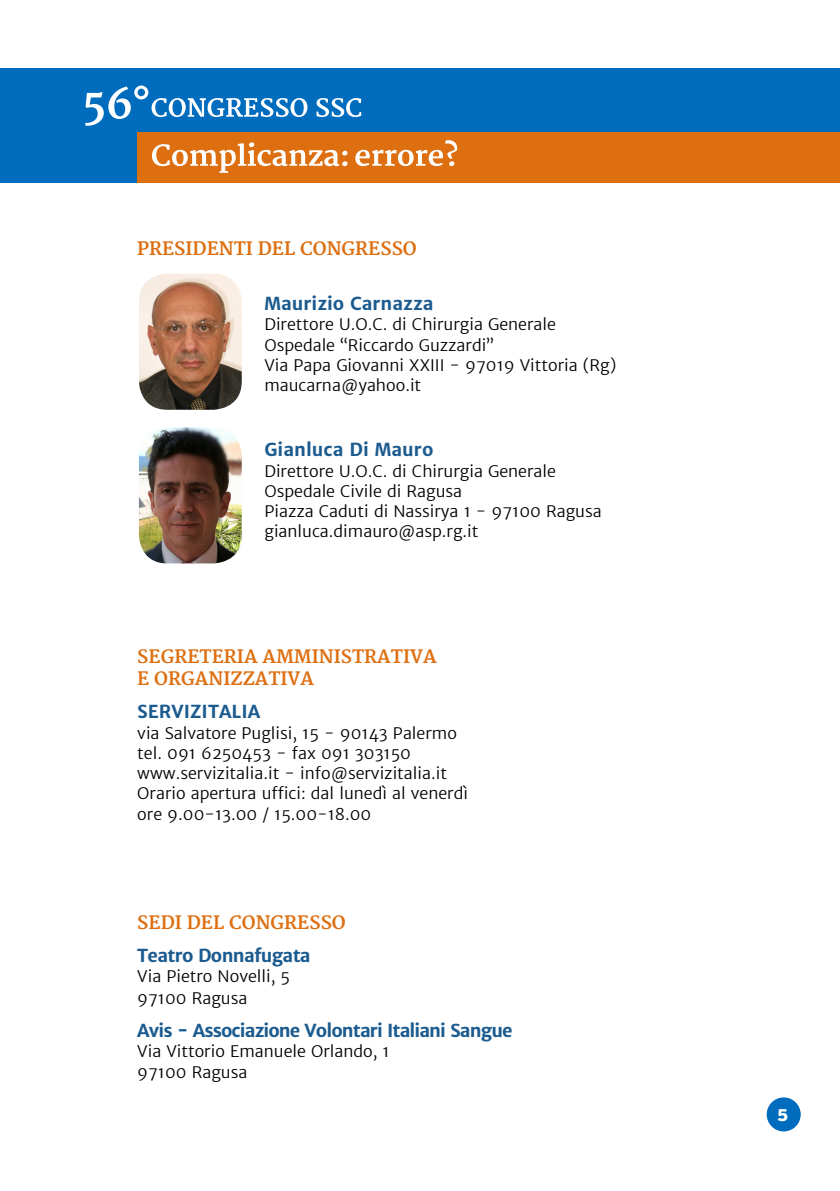
<style>
.page{position:relative;width:840px;height:1191px;background:#fff}
.page>*{position:absolute;margin:0;border:0;box-sizing:border-box;transform-origin:0 0}
.t1{font:700 18px/21.8px "Merriweather";color:#de6f11}
.t2{font:700 18px "Merriweather Sans";letter-spacing:-.04em;color:#1b5b8f}
.t3{font:700 18px "Merriweather Sans";color:#1b5b8f}
.t4{font:300 16px/20.2px "Merriweather Sans";color:#000}
.t5{font:900 16px "Benton Sans";color:#fff}
</style>
<div class="page">
<div style="left:0;top:68px;width:839px;height:114px;background:#006cbe"></div>
<div style="left:137px;top:132px;width:702px;height:50px;background:#de6f11"></div>
<svg style="left:152px;top:142px;width:195px;height:31px"></svg>
<svg style="left:355px;top:140px;width:102px;height:26px"></svg>
<svg style="left:316px;top:98px;width:45px;height:19px"></svg>
<svg style="left:85px;top:86px;width:222px;height:40px"></svg>
<div style="left:766px;top:1097px;width:34px;height:34px;background:#006cbe;border-radius:50%"></div>
<img style="left:139px;top:274px;width:102px;height:136px">
<img style="left:139px;top:427px;width:102px;height:136px">
<p class="t1" style="left:137px;top:238px;width:281px">PRESIDENTI DEL CONGRESSO</p>
<p class="t3" style="left:264px;top:292px;width:170px">Maurizio Carnazza</p>
<p class="t4" style="left:264px;top:314px;width:353px">Direttore U.O.C. di Chirurgia Generale Ospedale “Riccardo Guzzardi”<br>Via Papa Giovanni XXIII - 97019 Vittoria (Rg) maucarna@yahoo.it</p>
<p class="t3" style="left:264px;top:438px;width:170px">Gianluca Di Mauro</p>
<p class="t4" style="left:264px;top:460px;width:338px">Direttore U.O.C. di Chirurgia Generale Ospedale Civile di Ragusa<br>Piazza Caduti di Nassirya 1 - 97100 Ragusa gianluca.dimauro@asp.rg.it</p>
<p class="t1" style="left:137px;top:647px;width:301px">SEGRETERIA AMMINISTRATIVA<br>E ORGANIZZATIVA</p>
<p class="t3" style="left:137px;top:700px;width:124px">SERVIZITALIA</p>
<p class="t4" style="left:137px;top:722px;width:332px">via Salvatore Puglisi, 15 - 90143 Palermo tel. 091 6250453 - fax 091 303150 www.servizitalia.it - info@servizitalia.it Orario apertura uffici: dal lunedì al venerdì ore 9.00-13.00 / 15.00-18.00</p>
<p class="t1" style="left:137px;top:912px;width:210px">SEDI DEL CONGRESSO</p>
<p class="t2" style="left:137px;top:943px;width:175px">Teatro Donnafugata</p>
<p class="t4" style="left:137px;top:965px;width:154px;line-height:21.8px">Via Pietro Novelli, 5<br>97100 Ragusa</p>
<p class="t2" style="left:137px;top:1019px;width:376px">Avis - Associazione Volontari Italiani Sangue</p>
<p class="t4" style="left:137px;top:1041px;width:254px">Via Vittorio Emanuele Orlando, 1<br>97100 Ragusa</p>
<p class="t5" style="left:777px;top:1105px;width:11px">5</p>
</div>
